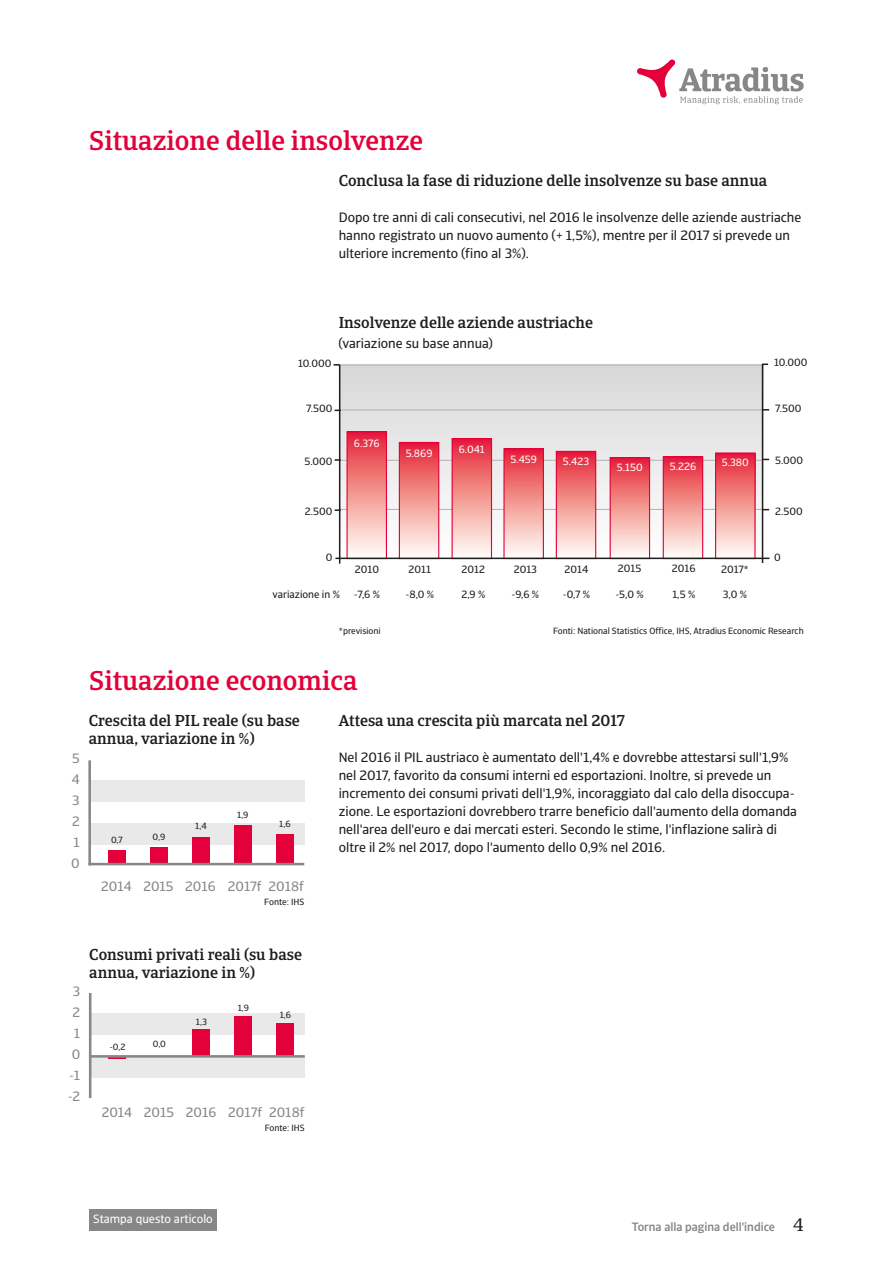
<style>
.page{position:relative;width:893px;height:1263px;background:#fff}
.page>*{position:absolute;margin:0;border:0;box-sizing:border-box;transform-origin:0 0}
.t1{font:500 27px "Catalana";color:#e4003a}
.t2{font:18px "Catalana";color:#1d1d1b}
.t3{font:500 15.75px/18px "Catalana";color:#1d1d1b}
.t4{font:13.5px/18px "Catalana Sans";color:#1d1d1b}
.t5{font:13.5px/21px "Catalana Sans";color:#878787;text-align:center}
.t6{font:500 12px "Catalana Sans";color:#878787}
.t7{font:12px "Catalana Sans";color:#fff}
.t8{font:10.5px "Catalana Sans";color:#1d1d1b}
.t9{font:10.5px "Catalana Sans";color:#fff}
.t10{font:9px "Catalana Sans";color:#1d1d1b}
</style>
<div class="page">
<svg style="left:340px;top:366px;width:422px;height:192px"></svg>
<hr style="left:340px;top:410px;width:423px;height:1px;background:#b3b2b2">
<hr style="left:340px;top:365px;width:423px;height:1px;background:#b3b2b2">
<hr style="left:340px;top:460px;width:423px;height:1px;background:#b3b2b2">
<hr style="left:340px;top:509px;width:423px;height:1px;background:#b3b2b2">
<div style="left:347px;top:432px;width:39px;height:126px;background:linear-gradient(to bottom,#e52634,#fffff6)"></div>
<div style="left:346px;top:431px;width:41px;height:128px;border:1px solid #e4003a"></div>
<div style="left:399px;top:442px;width:40px;height:116px;background:linear-gradient(to bottom,#e52533,#fffff6)"></div>
<div style="left:399px;top:442px;width:40px;height:117px;border:1px solid #e4003a"></div>
<div style="left:452px;top:439px;width:39px;height:119px;background:linear-gradient(to bottom,#e52734,#fffff8)"></div>
<div style="left:452px;top:438px;width:40px;height:121px;border:1px solid #e4003a"></div>
<div style="left:504px;top:449px;width:39px;height:109px;background:linear-gradient(to bottom,#e52634,#fffff7)"></div>
<div style="left:503px;top:448px;width:41px;height:111px;border:1px solid #e4003a"></div>
<div style="left:556px;top:451px;width:40px;height:107px;background:linear-gradient(to bottom,#e52533,#fffff7)"></div>
<div style="left:556px;top:451px;width:40px;height:108px;border:1px solid #e4003a"></div>
<div style="left:610px;top:458px;width:39px;height:100px;background:linear-gradient(to bottom,#e52734,#fffff5)"></div>
<div style="left:610px;top:457px;width:40px;height:102px;border:1px solid #e4003a"></div>
<div style="left:663px;top:457px;width:40px;height:101px;background:linear-gradient(to bottom,#e52634,#fffff7)"></div>
<div style="left:663px;top:456px;width:40px;height:103px;border:1px solid #e4003a"></div>
<div style="left:716px;top:453px;width:39px;height:105px;background:linear-gradient(to bottom,#e52634,#fffff7)"></div>
<div style="left:715px;top:452px;width:40px;height:107px;border:1px solid #e4003a"></div>
<div style="left:90px;top:1014px;width:215px;height:21px;background:#e9e9e9"></div>
<div style="left:90px;top:1056px;width:215px;height:21px;background:#e9e9e9"></div>
<hr style="left:89px;top:993px;width:2px;height:105px;background:#878787">
<hr style="left:108px;top:1056px;width:17px;height:3px;background:#e4003a">
<div style="left:193px;top:1029px;width:17px;height:27px;background:#e4003a"></div>
<div style="left:235px;top:1016px;width:17px;height:40px;background:#e4003a"></div>
<div style="left:277px;top:1023px;width:17px;height:33px;background:#e4003a"></div>
<hr style="left:89px;top:1055px;width:216px;height:3px;background:#878787">
<div style="left:89px;top:781px;width:215px;height:21px;background:#e9e9e9"></div>
<div style="left:89px;top:823px;width:215px;height:21px;background:#e9e9e9"></div>
<hr style="left:88px;top:760px;width:3px;height:105px;background:#878787">
<div style="left:108px;top:850px;width:17px;height:14px;background:#e4003a"></div>
<div style="left:150px;top:847px;width:17px;height:16px;background:#e4003a"></div>
<div style="left:192px;top:836px;width:17px;height:27px;background:#e4003a"></div>
<div style="left:234px;top:825px;width:17px;height:38px;background:#e4003a"></div>
<div style="left:276px;top:834px;width:17px;height:29px;background:#e4003a"></div>
<hr style="left:88px;top:863px;width:216px;height:2px;background:#878787">
<svg style="left:637px;top:60px;width:167px;height:44px"></svg>
<div style="left:89px;top:1210px;width:128px;height:21px;background:#878787"></div>
<hr style="left:335px;top:558px;width:434px;height:1px;background:#1d1d1b">
<hr style="left:339px;top:365px;width:1px;height:199px;background:#1d1d1b">
<hr style="left:762px;top:365px;width:1px;height:198px;background:#1d1d1b">
<h1 class="t1" style="left:89px;top:124px;width:335px">Situazione delle insolvenze</h1>
<p class="t3" style="left:339px;top:171px;width:430px">Conclusa la fase di riduzione delle insolvenze su base annua</p>
<p class="t4" style="left:339px;top:208px;width:464px">Dopo tre anni di cali consecutivi, nel 2016 le insolvenze delle aziende austriache hanno registrato un nuovo aumento (+ 1,5%), mentre per il 2017 si prevede un ulteriore incremento (fino al 3%).</p>
<p class="t3" style="left:339px;top:314px;width:256px">Insolvenze delle aziende austriache</p>
<p class="t4" style="left:339px;top:334px;width:156px">(variazione su base annua)</p>
<p class="t8" style="left:298px;top:357px;width:35px">10.000</p>
<p class="t8" style="left:774px;top:356px;width:35px">10.000</p>
<p class="t8" style="left:306px;top:402px;width:28px">7.500</p>
<p class="t8" style="left:775px;top:402px;width:28px">7.500</p>
<p class="t9" style="left:354px;top:437px;width:27px">6.376</p>
<p class="t9" style="left:459px;top:443px;width:28px">6.041</p>
<p class="t9" style="left:406px;top:447px;width:28px">5.869</p>
<p class="t9" style="left:510px;top:453px;width:28px">5.459</p>
<p class="t9" style="left:563px;top:455px;width:28px">5.423</p>
<p class="t8" style="left:304px;top:455px;width:29px">5.000</p>
<p class="t8" style="left:775px;top:454px;width:29px">5.000</p>
<p class="t9" style="left:722px;top:456px;width:28px">5.380</p>
<p class="t9" style="left:670px;top:460px;width:28px">5.226</p>
<p class="t9" style="left:617px;top:461px;width:27px">5.150</p>
<p class="t8" style="left:305px;top:505px;width:29px">2.500</p>
<p class="t8" style="left:775px;top:505px;width:29px">2.500</p>
<p class="t8" style="left:326px;top:551px;width:8px">0</p>
<p class="t8" style="left:273px;top:588px;width:69px">variazione in %</p>
<p class="t8" style="left:355px;top:562px;width:26px">2010</p>
<p class="t8" style="left:354px;top:588px;width:28px">-7,6 %</p>
<p class="t8" style="left:409px;top:562px;width:24px">2011</p>
<p class="t8" style="left:405px;top:588px;width:30px">-8,0 %</p>
<p class="t8" style="left:462px;top:562px;width:25px">2012</p>
<p class="t8" style="left:461px;top:588px;width:25px">2,9 %</p>
<p class="t8" style="left:514px;top:562px;width:25px">2013</p>
<p class="t8" style="left:512px;top:588px;width:29px">-9,6 %</p>
<p class="t8" style="left:564px;top:562px;width:25px">2014</p>
<p class="t8" style="left:563px;top:588px;width:29px">-0,7 %</p>
<p class="t8" style="left:618px;top:562px;width:25px">2015</p>
<p class="t8" style="left:672px;top:562px;width:25px">2016</p>
<p class="t8" style="left:615px;top:588px;width:30px">-5,0 %</p>
<p class="t8" style="left:672px;top:588px;width:24px">1,5 %</p>
<p class="t8" style="left:721px;top:562px;width:29px">2017*</p>
<p class="t8" style="left:723px;top:587px;width:26px">3,0 %</p>
<p class="t8" style="left:774px;top:551px;width:8px">0</p>
<p class="t10" style="left:339px;top:625px;width:43px">*previsioni</p>
<p class="t10" style="left:553px;top:625px;width:252px">Fonti: National Statistics Office, IHS, Atradius Economic Research</p>
<p class="t5" style="left:71px;top:748px;width:10px;text-align:justify">5<br>4<br>3<br>2<br>1<br>0</p>
<h1 class="t1" style="left:89px;top:664px;width:270px">Situazione economica</h1>
<p class="t3" style="left:89px;top:711px;width:213px">Crescita del PIL reale (su base annua, variazione in %)</p>
<p class="t10" style="left:111px;top:835px;width:13px">0,7</p>
<p class="t10" style="left:153px;top:831px;width:14px">0,9</p>
<p class="t10" style="left:195px;top:821px;width:13px">1,4</p>
<p class="t10" style="left:237px;top:809px;width:13px">1,9</p>
<p class="t10" style="left:279px;top:818px;width:13px">1,6</p>
<p class="t5" style="left:101px;top:876px;width:204px">2014 2015 2016 2017f 2018f</p>
<p class="t10" style="left:264px;top:896px;width:41px">Fonte: IHS</p>
<p class="t3" style="left:339px;top:711px;width:288px">Attesa una crescita più marcata nel 2017</p>
<p class="t4" style="left:339px;top:748px;width:460px">Nel 2016 il PIL austriaco è aumentato dell'1,4% e dovrebbe attestarsi sull'1,9% nel 2017, favorito da consumi interni ed esportazioni. Inoltre, si prevede un incremento dei consumi privati dell'1,9%, incoraggiato dal calo della disoccupa&shy;zione. Le esportazioni dovrebbero trarre beneficio dall'aumento della domanda nell'area dell'euro e dai mercati esteri. Secondo le stime, l'inflazione salirà di oltre il 2% nel 2017, dopo l'aumento dello 0,9% nel 2016.</p>
<p class="t5" style="left:68px;top:981px;width:14px">3<br>2<br>1<br>0 -1 -2</p>
<p class="t3" style="left:89px;top:945px;width:214px">Consumi privati reali (su base annua, variazione in %)</p>
<p class="t10" style="left:109px;top:1042px;width:18px">-0,2</p>
<p class="t10" style="left:153px;top:1038px;width:15px">0,0</p>
<p class="t10" style="left:196px;top:1017px;width:13px">1,3</p>
<p class="t10" style="left:238px;top:1002px;width:13px">1,9</p>
<p class="t10" style="left:280px;top:1009px;width:13px">1,6</p>
<p class="t5" style="left:102px;top:1102px;width:204px">2014 2015 2016 2017f 2018f</p>
<p class="t10" style="left:265px;top:1123px;width:41px">Fonte: IHS</p>
<p class="t7" style="left:93px;top:1212px;width:121px">Stampa questo articolo</p>
<p class="t6" style="left:632px;top:1219px;width:145px">Torna alla pagina dell'indice</p>
<h2 class="t2" style="left:793px;top:1214px;width:12px">4</h2>
</div>
